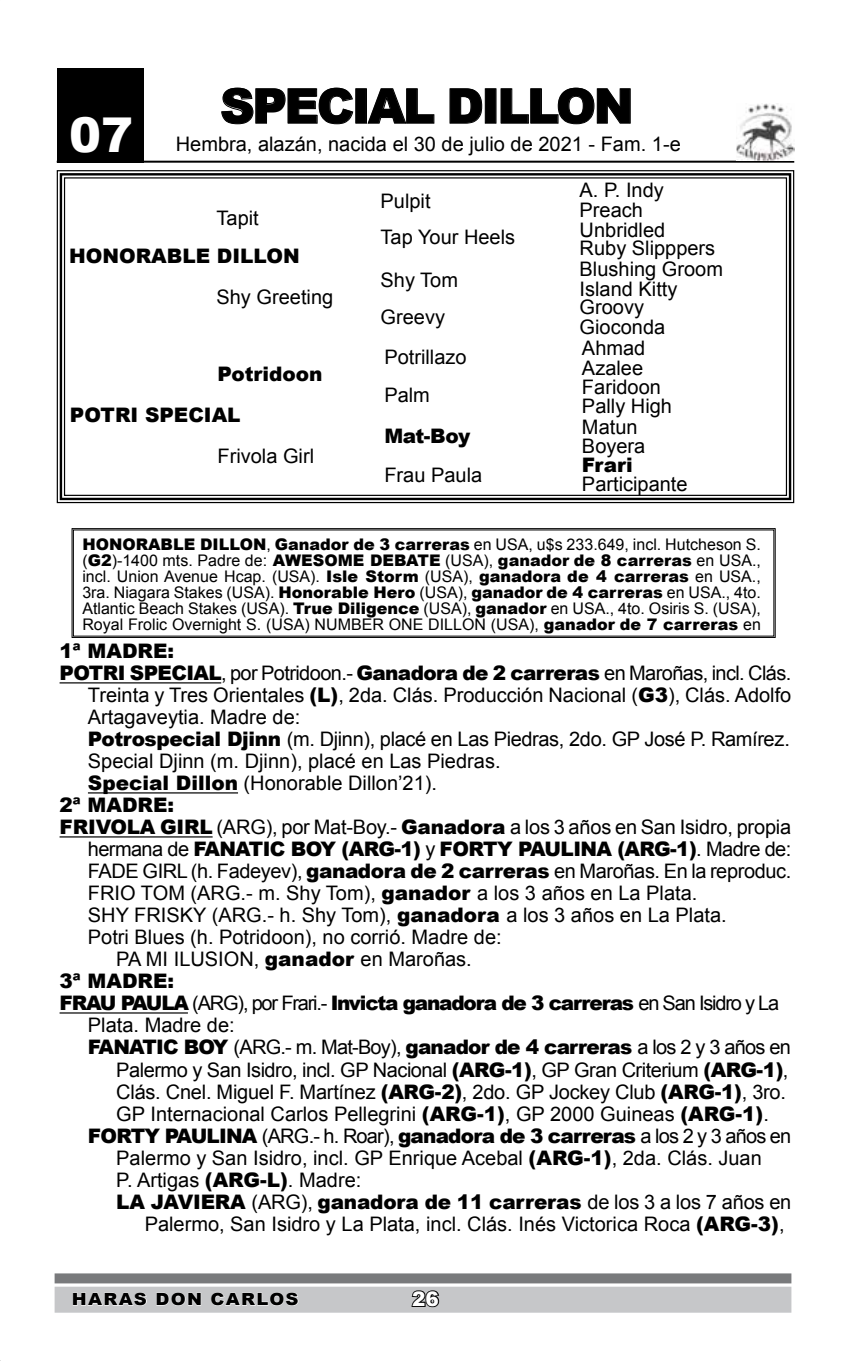
<style>
.page{position:relative;width:851px;height:1361px;background:#fff}
.page>*{position:absolute;margin:0;border:0;box-sizing:border-box;transform-origin:0 0}
.t1{font:900 48px "Arial";letter-spacing:-.05em;color:#000}
.t2{font:900 48px "Arial";color:#fff}
.t3{font:20px "Arial";color:#000}
.t4{font:900 20px "Arial";letter-spacing:-.025em;color:#000}
.t5{font:20px "Arial";letter-spacing:-.02em;color:#000}
.t6{font:20px "Arial";letter-spacing:-.03em;color:#000}
.t7{font:900 20px "Arial";letter-spacing:-.06em;color:#000}
.t8{font:20px "Arial";letter-spacing:-.025em;color:#000}
.t9{font:20px "Arial";letter-spacing:-.04em;color:#000}
.t10{font:900 20px "Arial";color:#000}
.t11{font:900 20px "Arial";color:#fff}
.t12{font:900 16.8px "Arial";letter-spacing:.07em;color:#000;scale:1.08 1}
.t13{font:16px/16px "Arial";color:#000;text-align:justify}
.s1{font-weight:900}
.s2{font-weight:400}
</style>
<div class="page">
<div style="left:55px;top:1273px;width:736px;height:10px;background:#797a7c"></div>
<div style="left:55px;top:1286px;width:736px;height:26px;background:#c6c7c9"></div>
<div style="left:57px;top:68px;width:86px;height:94px;background:#000"></div>
<svg style="left:56px;top:170px;width:738px;height:334px"></svg>
<div style="left:60px;top:173px;width:731px;height:327px;border:2px solid #000"></div>
<hr style="left:57px;top:161px;width:737px;height:2px;background:#000">
<svg style="left:221px;top:87px;width:132px;height:38px"></svg>
<svg style="left:367px;top:88px;width:68px;height:36px"></svg>
<svg style="left:449px;top:88px;width:33px;height:36px"></svg>
<div style="left:485px;top:89px;width:11px;height:34px;border:1px solid #000"></div>
<svg style="left:500px;top:87px;width:131px;height:38px"></svg>
<hr style="left:60px;top:682px;width:161px;height:1px;background:#000">
<hr style="left:88px;top:792px;width:150px;height:1px;background:#000">
<hr style="left:60px;top:836px;width:152px;height:1px;background:#000">
<hr style="left:60px;top:1012px;width:128px;height:1px;background:#000">
<svg style="left:411px;top:1290px;width:29px;height:18px"></svg>
<svg style="left:72px;top:528px;width:703px;height:110px"></svg>
<img style="left:736px;top:104px;width:58px;height:57px">
<svg style="left:72px;top:1292px;width:75px;height:14px"></svg>
<svg style="left:156px;top:1292px;width:46px;height:14px"></svg>
<svg style="left:211px;top:1292px;width:88px;height:14px"></svg>
<h1 class="t2" style="left:69px;top:100px;width:66px">07</h1>
<h1 class="t1" style="left:220px;top:71px;width:415px">SPECIAL DILLON</h1>
<p class="t3" style="left:176px;top:131px;width:506px">Hembra, alazán, nacida el 30 de julio de 2021 - Fam. 1-e</p>
<p class="t3" style="left:216px;top:205px;width:44px">Tapit</p>
<p class="t10" style="left:69px;top:241px;width:232px">HONORABLE DILLON</p>
<p class="t3" style="left:216px;top:284px;width:118px">Shy Greeting</p>
<p class="t10" style="left:217px;top:359px;width:107px">Potridoon</p>
<p class="t10" style="left:70px;top:400px;width:172px">POTRI SPECIAL</p>
<p class="t3" style="left:217px;top:442px;width:98px">Frivola Girl</p>
<p class="t3" style="left:380px;top:188px;width:52px">Pulpit</p>
<p class="t3" style="left:380px;top:224px;width:136px">Tap Your Heels</p>
<p class="t3" style="left:380px;top:267px;width:79px">Shy Tom</p>
<p class="t3" style="left:380px;top:304px;width:66px">Greevy</p>
<p class="t3" style="left:384px;top:344px;width:84px">Potrillazo</p>
<p class="t3" style="left:384px;top:382px;width:47px">Palm</p>
<p class="t4" style="left:384px;top:421px;width:87px">Mat-Boy</p>
<p class="t3" style="left:384px;top:462px;width:99px">Frau Paula</p>
<p class="t3" style="left:579px;top:177px;width:86px">A. P. Indy</p>
<p class="t3" style="left:579px;top:197px;width:65px">Preach</p>
<p class="t3" style="left:579px;top:216px;width:87px">Unbridled</p>
<p class="t3" style="left:579px;top:235px;width:137px">Ruby Slipppers</p>
<p class="t3" style="left:579px;top:256px;width:145px">Blushing Groom</p>
<p class="t3" style="left:579px;top:275px;width:99px">Island Kitty</p>
<p class="t3" style="left:579px;top:294px;width:66px">Groovy</p>
<p class="t3" style="left:579px;top:313px;width:87px">Gioconda</p>
<p class="t3" style="left:582px;top:335px;width:65px">Ahmad</p>
<p class="t3" style="left:582px;top:354px;width:63px">Azalee</p>
<p class="t3" style="left:582px;top:374px;width:80px">Faridoon</p>
<p class="t3" style="left:582px;top:393px;width:92px">Pally High</p>
<p class="t3" style="left:582px;top:414px;width:57px">Matun</p>
<p class="t3" style="left:582px;top:433px;width:65px">Boyera</p>
<p class="t4" style="left:582px;top:450px;width:52px">Frari</p>
<p class="t3" style="left:582px;top:471px;width:107px">Participante</p>
<p class="t13" style="left:82px;top:537px;width:680px"><span class="s1">HONORABLE DILLON</span>, <span class="s1">Ganador de 3 carreras</span> en USA, u$s 233.649, incl. Hutcheson S. (<span class="s1">G2</span>)-1400 mts. Padre de: <span class="s1">AWESOME DEBATE</span> (USA), <span class="s1">ganador de 8 carreras</span> en USA., incl. Union Avenue Hcap. (USA). <span class="s1">Isle Storm</span> (USA), <span class="s1">ganadora de 4 carreras</span> en USA., 3ra. Niagara Stakes (USA). <span class="s1">Honorable Hero</span> (USA), <span class="s1">ganador de 4 carreras</span> en USA., 4to.<br>Atlantic Beach Stakes (USA). <span class="s1">True Diligence</span> (USA), <span class="s1">ganador</span> en USA., 4to. Osiris S. (USA), Royal Frolic Overnight S. (USA) NUMBER ONE DILLON (USA), <span class="s1">ganador de 7 carreras</span> en</p>
<p class="t4" style="left:60px;top:637px;width:116px">1ª MADRE:</p>
<p class="t6" style="left:60px;top:660px;width:733px"><span class="s1">POTRI SPECIAL</span>, por Potridoon.- <span class="s1">Ganadora de 2 carreras</span> en Maroñas, incl. Clás.</p>
<p class="t3" style="left:88px;top:682px;width:704px">Treinta y Tres Orientales <span class="s1">(L)</span>, 2da. Clás. Producción Nacional (<span class="s1">G3</span>), Clás. Adolfo</p>
<p class="t3" style="left:88px;top:704px;width:214px">Artagaveytia. Madre de:</p>
<p class="t5" style="left:88px;top:726px;width:703px"><span class="s1">Potrospecial Djinn</span> (m. Djinn), placé en Las Piedras, 2do. GP José P. Ramírez.</p>
<p class="t3" style="left:88px;top:748px;width:414px">Special Djinn (m. Djinn), placé en Las Piedras.</p>
<p class="t3" style="left:88px;top:770px;width:350px"><span class="s1">Special Dillon</span> (Honorable Dillon’21).</p>
<p class="t4" style="left:60px;top:791px;width:116px">2ª MADRE:</p>
<p class="t3" style="left:60px;top:814px;width:733px"><span class="s1">FRIVOLA GIRL</span> (ARG), por Mat-Boy.- <span class="s1">Ganadora</span> a los 3 años en San Isidro, propia</p>
<p class="t4" style="left:88px;top:835px;width:704px"><span class="s2">hermana de</span> FANATIC BOY (ARG-1) <span class="s2">y</span> FORTY PAULINA (ARG-1)<span class="s2">. Madre de:</span></p>
<p class="t5" style="left:88px;top:858px;width:704px">FADE GIRL (h. Fadeyev), <span class="s1">ganadora de 2 carreras</span> en Maroñas. En la reproduc.</p>
<p class="t3" style="left:88px;top:880px;width:611px">FRIO TOM (ARG.- m. Shy Tom), <span class="s1">ganador</span> a los 3 años en La Plata.</p>
<p class="t3" style="left:88px;top:902px;width:640px">SHY FRISKY (ARG.- h. Shy Tom), <span class="s1">ganadora</span> a los 3 años en La Plata.</p>
<p class="t3" style="left:88px;top:924px;width:415px">Potri Blues (h. Potridoon), no corrió. Madre de:</p>
<p class="t3" style="left:116px;top:946px;width:357px">PA MI ILUSION, <span class="s1">ganador</span> en Maroñas.</p>
<p class="t4" style="left:60px;top:967px;width:116px">3ª MADRE:</p>
<p class="t7" style="left:60px;top:989px;width:721px">FRAU PAULA <span class="s2">(ARG), por Frari.-</span> Invicta ganadora de 3 carreras <span class="s2">en San Isidro y La</span></p>
<p class="t3" style="left:88px;top:1012px;width:148px">Plata. Madre de:</p>
<p class="t9" style="left:88px;top:1034px;width:704px"><span class="s1">FANATIC BOY</span> (ARG.- m. Mat-Boy), <span class="s1">ganador de 4 carreras</span> a los 2 y 3 años en</p>
<p class="t8" style="left:116px;top:1056px;width:673px">Palermo y San Isidro, incl. GP Nacional <span class="s1">(ARG-1)</span>, GP Gran Criterium <span class="s1">(ARG-1)</span>,</p>
<p class="t3" style="left:116px;top:1078px;width:671px">Clás. Cnel. Miguel F. Martínez <span class="s1">(ARG-2)</span>, 2do. GP Jockey Club <span class="s1">(ARG-1)</span>, 3ro.</p>
<p class="t3" style="left:116px;top:1100px;width:654px">GP Internacional Carlos Pellegrini <span class="s1">(ARG-1)</span>, GP 2000 Guineas <span class="s1">(ARG-1)</span>.</p>
<p class="t4" style="left:88px;top:1121px;width:704px">FORTY PAULINA <span class="s2">(ARG.- h. Roar),</span> ganadora de 3 carreras <span class="s2">a los 2 y 3 años en</span></p>
<p class="t3" style="left:116px;top:1144px;width:647px">Palermo y San Isidro, incl. GP Enrique Acebal <span class="s1">(ARG-1)</span>, 2da. Clás. Juan</p>
<p class="t3" style="left:116px;top:1166px;width:246px">P. Artigas <span class="s1">(ARG-L)</span>. Madre:</p>
<p class="t4" style="left:116px;top:1187px;width:676px">LA JAVIERA <span class="s2">(ARG),</span> ganadora de 11 carreras <span class="s2">de los 3 a los 7 años en</span></p>
<p class="t3" style="left:145px;top:1210px;width:641px">Palermo, San Isidro y La Plata, incl. Clás. Inés Victorica Roca <span class="s1">(ARG-3)</span>,</p>
<p class="t12" style="left:72px;top:1287px;width:211px">HARAS DON CARLOS</p>
<p class="t11" style="left:412px;top:1284px;width:28px">26</p>
</div>
